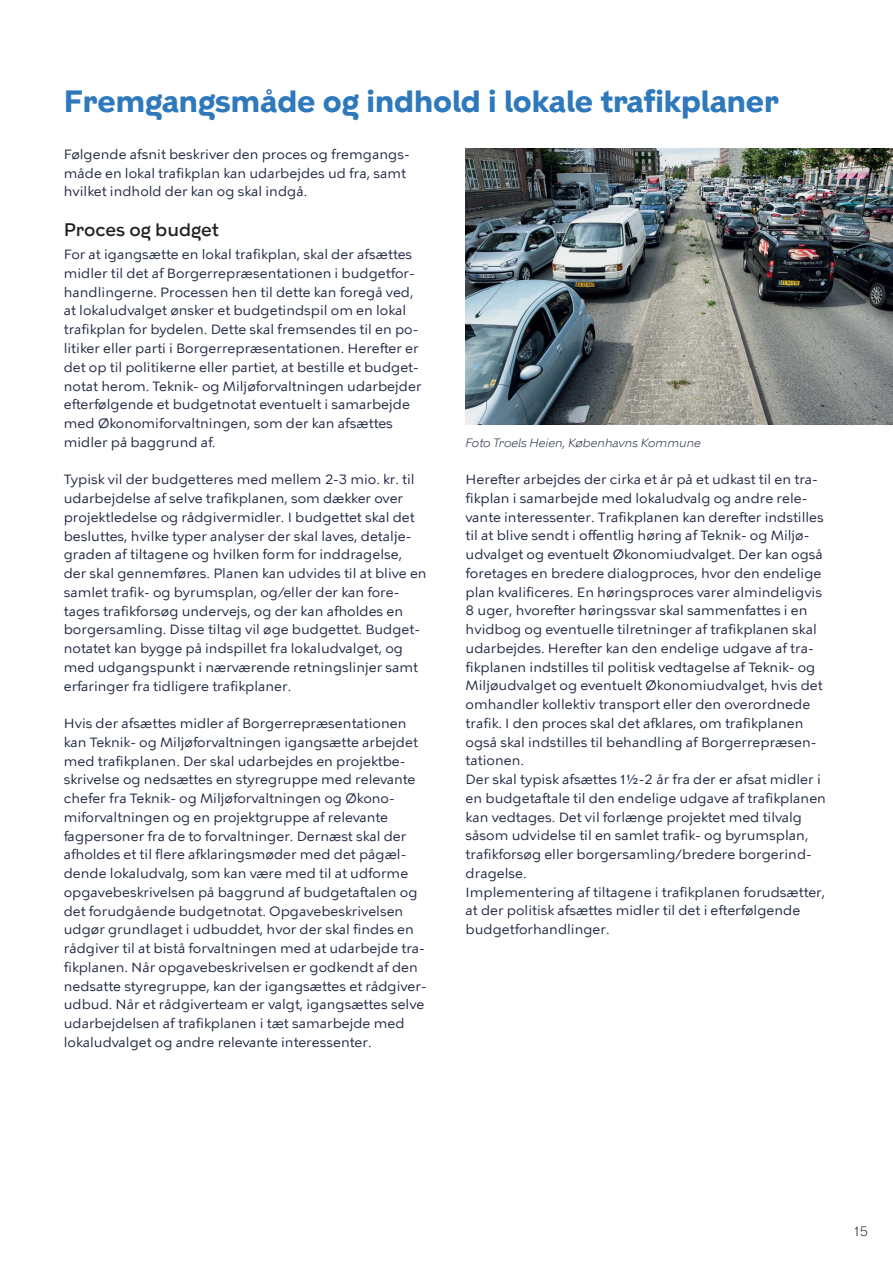
<style>
.page{position:relative;width:893px;height:1263px;background:#fff}
.page>*{position:absolute;margin:0;border:0;box-sizing:border-box;transform-origin:0 0}
.t1{font:700 30px "KBH";color:#2e78bc}
.t2{font:500 18px "KBH";color:#231f20}
.t3{font:13.5px/18.8px "KBH Tekst";color:#202842}
.t4{font:300 13.5px "KBH";color:#231f20}
.t5{font:italic 300 12px "KBH";color:#202842}
</style>
<div class="page">
<img style="left:466px;top:148px;width:427px;height:277px">
<h1 class="t1" style="left:64px;top:83px;width:717px">Fremgangsmåde og indhold i lokale trafikplaner</h1>
<p class="t3" style="left:64px;top:146px;width:347px">Følgende afsnit beskriver den proces og fremgangs&shy;måde en lokal trafikplan kan udarbejdes ud fra, samt hvilket indhold der kan og skal indgå.</p>
<h2 class="t2" style="left:64px;top:219px;width:157px">Proces og budget</h2>
<p class="t3" style="left:64px;top:245px;width:359px">For at igangsætte en lokal trafikplan, skal der afsættes midler til det af Borgerrepræsentationen i budgetfor&shy;handlingerne. Processen hen til dette kan foregå ved, at lokaludvalget ønsker et budgetindspil om en lokal trafikplan for bydelen. Dette skal fremsendes til en po&shy;litiker eller parti i Borgerrepræsentationen. Herefter er det op til politikerne eller partiet, at bestille et budget&shy;notat herom. Teknik- og Miljøforvaltningen udarbejder efterfølgende et budgetnotat eventuelt i samarbejde med Økonomiforvaltningen, som der kan afsættes midler på baggrund af.</p>
<p class="t3" style="left:64px;top:470px;width:364px">Typisk vil der budgetteres med mellem 2-3 mio. kr. til udarbejdelse af selve trafikplanen, som dækker over projektledelse og rådgivermidler. I budgettet skal det besluttes, hvilke typer analyser der skal laves, detalje&shy;graden af tiltagene og hvilken form for inddragelse, der skal gennemføres. Planen kan udvides til at blive en samlet trafik- og byrumsplan, og/eller der kan fore&shy;tages trafikforsøg undervejs, og der kan afholdes en borgersamling. Disse tiltag vil øge budgettet. Budget&shy;notatet kan bygge på indspillet fra lokaludvalget, og med udgangspunkt i nærværende retningslinjer samt erfaringer fra tidligere trafikplaner.</p>
<p class="t3" style="left:64px;top:715px;width:364px">Hvis der afsættes midler af Borgerrepræsentationen kan Teknik- og Miljøforvaltningen igangsætte arbejdet med trafikplanen. Der skal udarbejdes en projektbe&shy;skrivelse og nedsættes en styregruppe med relevante chefer fra Teknik- og Miljøforvaltningen og Økono&shy;miforvaltningen og en projektgruppe af relevante fagpersoner fra de to forvaltninger. Dernæst skal der afholdes et til flere afklaringsmøder med det pågæl&shy;dende lokaludvalg, som kan være med til at udforme opgavebeskrivelsen på baggrund af budgetaftalen og det forudgående budgetnotat. Opgavebeskrivelsen udgør grundlaget i udbuddet, hvor der skal findes en rådgiver til at bistå forvaltningen med at udarbejde tra&shy;fikplanen. Når opgavebeskrivelsen er godkendt af den nedsatte styregruppe, kan der igangsættes et rådgiver&shy;udbud. Når et rådgiverteam er valgt, igangsættes selve udarbejdelsen af trafikplanen i tæt samarbejde med lokaludvalget og andre relevante interessenter.</p>
<p class="t5" style="left:466px;top:438px;width:237px">Foto Troels Heien, Københavns Kommune</p>
<p class="t3" style="left:466px;top:470px;width:362px">Herefter arbejdes der cirka et år på et udkast til en tra&shy;fikplan i samarbejde med lokaludvalg og andre rele&shy;vante interessenter. Trafikplanen kan derefter indstilles til at blive sendt i offentlig høring af Teknik- og Miljø&shy;udvalget og eventuelt Økonomiudvalget. Der kan også foretages en bredere dialogproces, hvor den endelige plan kvalificeres. En høringsproces varer almindeligvis 8 uger, hvorefter høringssvar skal sammenfattes i en hvidbog og eventuelle tilretninger af trafikplanen skal udarbejdes. Herefter kan den endelige udgave af tra&shy;fikplanen indstilles til politisk vedtagelse af Teknik- og Miljøudvalget og eventuelt Økonomiudvalget, hvis det omhandler kollektiv transport eller den overordnede trafik. I den proces skal det afklares, om trafikplanen også skal indstilles til behandling af Borgerrepræsen&shy;tationen.<br>Der skal typisk afsættes 1½-2 år fra der er afsat midler i en budgetaftale til den endelige udgave af trafikplanen kan vedtages. Det vil forlænge projektet med tilvalg såsom udvidelse til en samlet trafik- og byrumsplan, trafikforsøg eller borgersamling/bredere borgerind&shy;dragelse.<br>Implementering af tiltagene i trafikplanen forudsætter, at der politisk afsættes midler til det i efterfølgende budgetforhandlinger.</p>
<p class="t4" style="left:854px;top:1223px;width:15px">15</p>
</div>
